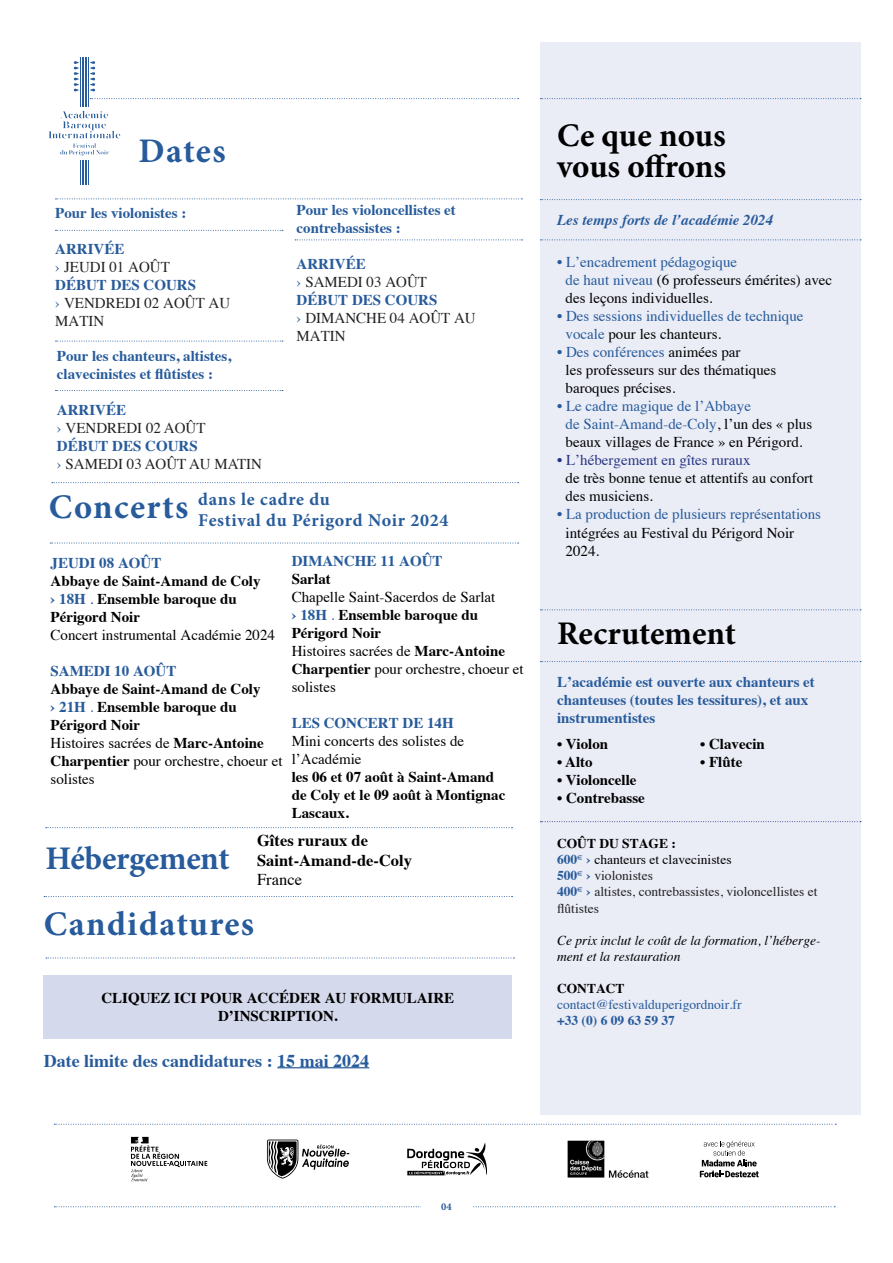
<style>
.page{position:relative;width:893px;height:1263px;background:#fff}
.page>*{position:absolute;margin:0;border:0;box-sizing:border-box;transform-origin:0 0}
.t1{font:700 34.5px "Minion Pro";letter-spacing:.04em;color:#275b9b}
.t2{font:700 33px/31.2px "Minion Pro";letter-spacing:-.005em;color:#000}
.t3{font:700 33px "Minion Pro";letter-spacing:-.015em;color:#275b9b}
.t4{font:700 18px/21px "Minion Pro";letter-spacing:.04em;color:#275b9b}
.t5{font:700 18px "Times";color:#275b9b}
.t6{font:700 16.5px/19.8px "Times";color:#000}
.t7{font:16.5px "Times";color:#000}
.t8{font:15px/18px "Times";color:#000}
.t9{font:700 15px/18px "Times";color:#000}
.t10{font:700 15px/18px "Times";color:#275b9b}
.t11{font:15px/18px "Times";color:#222}
.t12{font:15px/18px "Times";color:#275b9b}
.t13{font:italic 700 15px "Times";color:#275b9b}
.t14{font:15px "Times";color:#283583}
.t15{font:13.5px/16.2px "Times";color:#222}
.t16{font:italic 13.5px/16.2px "Times";color:#000}
.t17{font:13.5px "Times";color:#275b9b}
.t18{font:700 13.5px "Times";color:#275b9b}
.t19{font:700 13.5px "Times";color:#000}
.t20{font:700 10.5px "Minion Pro";color:#275b9b}
.s1{font-weight:700;color:#275b9b}
.s2{color:#275b9b}
.s3{font-weight:400;color:#283583}
.s4{font-weight:400;color:#275b9b}
.s5{font-weight:400}
.s6{font-weight:700}
.s7{color:#000}
.s8{font-weight:700;color:#000}
</style>
<div class="page">
<div style="left:540px;top:43px;width:320px;height:1072px;background:#eaecf6"></div>
<svg style="left:54px;top:1206px;width:781px;height:1px"></svg>
<svg style="left:56px;top:199px;width:466px;height:1px"></svg>
<div style="left:421px;top:1192px;width:51px;height:29px;background:#fff"></div>
<svg style="left:90px;top:98px;width:429px;height:1px"></svg>
<svg style="left:540px;top:98px;width:321px;height:1px"></svg>
<hr style="left:88px;top:57px;width:1px;height:50px;background:#275b9b">
<hr style="left:87px;top:57px;width:1px;height:50px;background:#275b9b">
<hr style="left:85px;top:57px;width:1px;height:50px;background:#275b9b">
<hr style="left:84px;top:57px;width:1px;height:50px;background:#275b9b">
<hr style="left:82px;top:57px;width:1px;height:50px;background:#275b9b">
<hr style="left:80px;top:57px;width:1px;height:50px;background:#275b9b">
<svg style="left:74px;top:61px;width:5px;height:30px"></svg>
<svg style="left:90px;top:61px;width:5px;height:30px"></svg>
<svg style="left:49px;top:111px;width:71px;height:74px"></svg>
<svg style="left:540px;top:199px;width:321px;height:1px"></svg>
<svg style="left:540px;top:239px;width:321px;height:1px"></svg>
<svg style="left:540px;top:661px;width:321px;height:1px"></svg>
<svg style="left:540px;top:821px;width:321px;height:1px"></svg>
<svg style="left:540px;top:609px;width:321px;height:1px"></svg>
<svg style="left:56px;top:341px;width:227px;height:1px"></svg>
<svg style="left:56px;top:390px;width:227px;height:1px"></svg>
<svg style="left:56px;top:230px;width:227px;height:1px"></svg>
<svg style="left:295px;top:240px;width:228px;height:1px"></svg>
<svg style="left:50px;top:543px;width:469px;height:1px"></svg>
<svg style="left:52px;top:482px;width:467px;height:1px"></svg>
<svg style="left:44px;top:896px;width:468px;height:1px"></svg>
<svg style="left:46px;top:827px;width:466px;height:1px"></svg>
<svg style="left:46px;top:957px;width:468px;height:1px"></svg>
<div style="left:44px;top:975px;width:468px;height:64px;background:#d4d9ec"></div>
<hr style="left:277px;top:1067px;width:92px;height:1px;background:#275b9b">
<svg style="left:54px;top:1124px;width:782px;height:1px"></svg>
<svg style="left:131px;top:1137px;width:76px;height:44px"></svg>
<svg style="left:407px;top:1143px;width:80px;height:32px"></svg>
<svg style="left:267px;top:1139px;width:82px;height:39px"></svg>
<svg style="left:700px;top:1141px;width:59px;height:36px"></svg>
<img style="left:567px;top:1140px;width:82px;height:38px">
<h1 class="t1" style="left:138px;top:127px;width:89px">Dates</h1>
<p class="t10" style="left:55px;top:203px;width:133px">Pour les violonistes :</p>
<p class="t11" style="left:55px;top:239px;width:176px"><span class="s1">ARRIVÉE<br></span><span class="s2">›</span> JEUDI 01 AOÛT<br><span class="s1">DÉBUT DES COURS<br></span><span class="s2">›</span> VENDREDI 02 AOÛT AU<br>MATIN</p>
<p class="t10" style="left:57px;top:346px;width:176px">Pour les chanteurs, altistes, clavecinistes et flûtistes :</p>
<p class="t11" style="left:57px;top:400px;width:207px"><span class="s1">ARRIVÉE<br></span><span class="s2">›</span> VENDREDI 02 AOÛT<br><span class="s1">DÉBUT DES COURS<br></span><span class="s2">›</span> SAMEDI 03 AOÛT AU MATIN</p>
<p class="t10" style="left:297px;top:199px;width:161px">Pour les violoncellistes et contrebassistes :</p>
<p class="t11" style="left:297px;top:253px;width:181px"><span class="s1">ARRIVÉE<br></span><span class="s2">›</span> SAMEDI 03 AOÛT<br><span class="s1">DÉBUT DES COURS<br></span><span class="s2">›</span> DIMANCHE 04 AOÛT AU<br>MATIN</p>
<p class="t4" style="left:198px;top:488px;width:252px">dans le cadre du<br>Festival du Périgord Noir 2024</p>
<h1 class="t1" style="left:49px;top:482px;width:141px">Concerts</h1>
<p class="t10" style="left:51px;top:553px;width:112px">JEUDI 08 AOÛT</p>
<p class="t9" style="left:51px;top:571px;width:212px">Abbaye de Saint-Amand de Coly <span class="s2">› 18H</span> <span class="s3">.</span> Ensemble baroque du<br>Périgord Noir</p>
<p class="t8" style="left:51px;top:625px;width:226px">Concert instrumental Académie 2024</p>
<p class="t10" style="left:51px;top:661px;width:127px">SAMEDI 10 AOÛT</p>
<p class="t9" style="left:51px;top:679px;width:234px">Abbaye de Saint-Amand de Coly<br><span class="s2">› 21H</span> <span class="s4">.</span> Ensemble baroque du<br>Périgord Noir<br><span class="s5">Histoires sacrées de</span> Marc-Antoine<br>Charpentier <span class="s5">pour orchestre, choeur et solistes</span></p>
<p class="t10" style="left:292px;top:550px;width:152px">DIMANCHE 11 AOÛT</p>
<p class="t9" style="left:292px;top:568px;width:41px">Sarlat</p>
<p class="t8" style="left:292px;top:586px;width:234px">Chapelle Saint-Sacerdos de Sarlat<br><span class="s1">› 18H</span> <span class="s2">.</span> <span class="s6">Ensemble baroque du<br>Périgord Noir<br></span>Histoires sacrées de <span class="s6">Marc-Antoine<br>Charpentier</span> pour orchestre, choeur et solistes</p>
<p class="t10" style="left:292px;top:712px;width:164px">LES CONCERT DE 14H</p>
<p class="t8" style="left:292px;top:730px;width:174px">Mini concerts des solistes de l’Académie</p>
<p class="t9" style="left:292px;top:766px;width:215px">les 06 et 07 août à Saint-Amand de Coly et le 09 août à Montignac<br>Lascaux.</p>
<h2 class="t3" style="left:46px;top:835px;width:185px">Hébergement</h2>
<p class="t6" style="left:257px;top:829px;width:156px">Gîtes ruraux de<br>Saint-Amand-de-Coly</p>
<p class="t7" style="left:257px;top:864px;width:46px">France</p>
<h1 class="t1" style="left:44px;top:899px;width:212px">Candidatures</h1>
<p class="t9" style="left:101px;top:988px;width:354px;text-align:center">CLIQUEZ ICI POUR ACCÉDER AU FORMULAIRE<br>D’INSCRIPTION.</p>
<p class="t5" style="left:44px;top:1043px;width:327px">Date limite des candidatures : 15 mai 2024</p>
<h2 class="t2" style="left:557px;top:119px;width:171px">Ce que nous vous offrons</h2>
<p class="t13" style="left:557px;top:206px;width:218px">Les temps forts de l’académie 2024</p>
<p class="t8" style="left:566px;top:252px;width:268px;text-indent:-9px"><span class="s2">• L’encadrement pédagogique<br>de haut niveau</span> (6 professeurs émérites) avec des leçons individuelles.</p>
<p class="t12" style="left:566px;top:306px;width:239px;text-indent:-9px">• Des sessions individuelles de technique vocale <span class="s7">pour les chanteurs.</span></p>
<p class="t8" style="left:566px;top:342px;width:212px;text-indent:-9px"><span class="s2">• Des conférences</span> animées par<br>les professeurs sur des thématiques baroques précises.</p>
<p class="t8" style="left:566px;top:396px;width:248px;text-indent:-9px"><span class="s2">• Le cadre magique de l’Abbaye<br>de Saint-Amand-de-Coly</span>, l’un des « plus beaux villages de France » en Périgord.</p>
<p class="t14" style="left:557px;top:446px;width:195px">• L’hébergement en gîtes ruraux</p>
<p class="t8" style="left:566px;top:468px;width:249px">de trè s bonne tenue et attentifs au confort des musiciens.</p>
<p class="t12" style="left:557px;top:504px;width:265px">• La production de plusieurs représentations</p>
<p class="t8" style="left:566px;top:522px;width:230px">intégrées au Festival du Périgord Noir<br>2024.</p>
<h2 class="t2" style="left:557px;top:617px;width:180px">Recrutement</h2>
<p class="t10" style="left:557px;top:671px;width:259px">L’académie est ouverte aux chanteurs et chanteuses (toutes les tessitures), et aux instrumentistes</p>
<p class="t9" style="left:557px;top:733px;width:53px">• Violon</p>
<p class="t9" style="left:557px;top:751px;width:37px">• Alto</p>
<p class="t9" style="left:557px;top:769px;width:81px">• Violoncelle</p>
<p class="t9" style="left:557px;top:787px;width:89px">• Contrebasse</p>
<p class="t9" style="left:700px;top:733px;width:66px">• Clavecin</p>
<p class="t9" style="left:700px;top:751px;width:44px">• Flûte</p>
<p class="t15" style="left:557px;top:834px;width:262px"><span class="s8">COÛT DU STAGE :<br></span><span class="s1">600</span><sup>€</sup> <span class="s1">›</span> <span class="s7">chanteurs et clavecinistes<br></span><span class="s1">500</span><sup>€</sup> <span class="s1">›</span> violonistes<br><span class="s1">400</span><sup>€</sup> <span class="s1">›</span> altistes, contrebassistes, violoncellistes et flûtistes</p>
<p class="t16" style="left:557px;top:931px;width:265px">Ce prix inclut le coût de la formation, l’héberge&shy;ment et la restauration</p>
<p class="t19" style="left:557px;top:975px;width:69px">CONTACT</p>
<p class="t17" style="left:557px;top:992px;width:186px">contact@festivalduperigordnoir.fr</p>
<p class="t18" style="left:557px;top:1007px;width:119px">+33 (0) 6 09 63 59 37</p>
<p class="t20" style="left:441px;top:1199px;width:12px">04</p>
</div>
